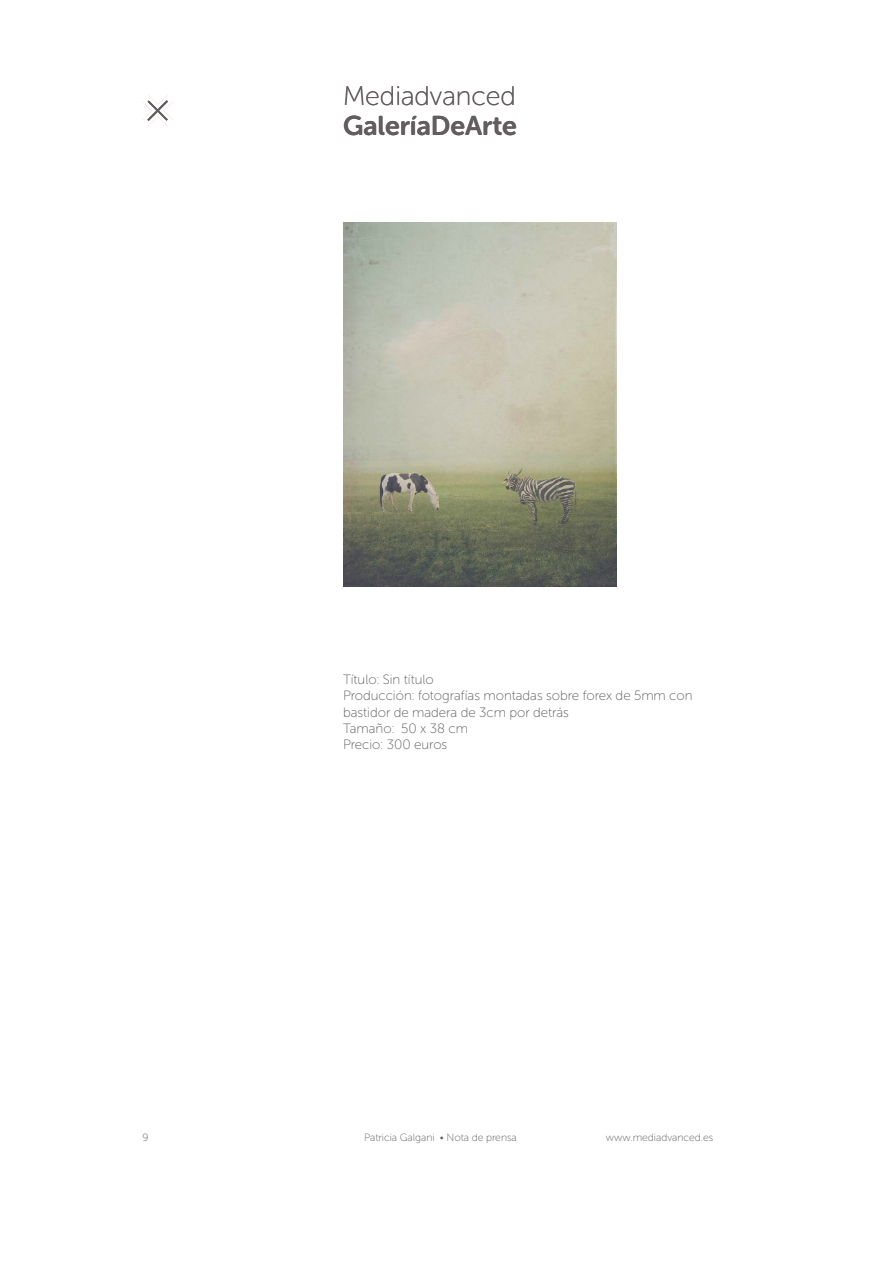
<style>
.page{position:relative;width:893px;height:1263px;background:#fff}
.page>*{position:absolute;margin:0;border:0;box-sizing:border-box;transform-origin:0 0}
.t1{font:27px "Museo Sans Rounded 700";color:#625d5f}
.t2{font:27px "Museo Sans Rounded 100";color:#625d5f}
.t3{font:13.5px/16.2px "Museo Sans Rounded 100";color:#625d5f}
.t4{font:10.5px "Museo Sans Rounded 100";color:#625d5f}
</style>
<div class="page">
<svg style="left:142px;top:95px;width:32px;height:31px"></svg>
<img style="left:343px;top:222px;width:274px;height:365px">
<h1 class="t2" style="left:343px;top:82px;width:174px">Mediadvanced</h1>
<h1 class="t1" style="left:343px;top:111px;width:175px">GaleríaDeArte</h1>
<p class="t3" style="left:343px;top:671px;width:351px">Título: Sin título<br>Producción: fotografías montadas sobre forex de 5mm con bastidor de madera de 3cm por detrás<br>Tamaño: 50 x 38 cm<br>Precio: 300 euros</p>
<p class="t4" style="left:143px;top:1132px;width:8px">9</p>
<p class="t4" style="left:364px;top:1132px;width:154px">Patricia Galgani • Nota de prensa</p>
<p class="t4" style="left:606px;top:1132px;width:109px">www.mediadvanced.es</p>
</div>
